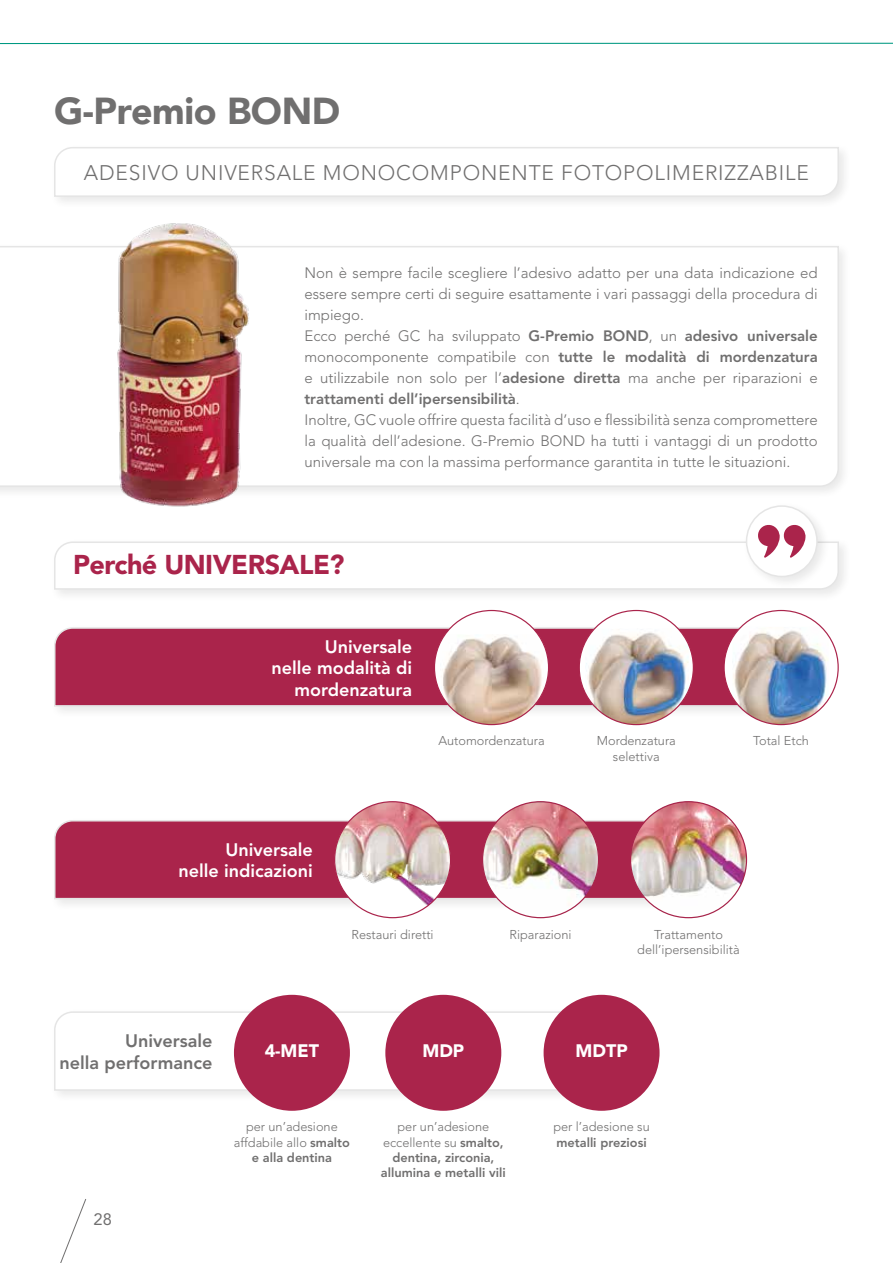
<style>
.page{position:relative;width:893px;height:1263px;background:#fff}
.page>*{position:absolute;margin:0;border:0;box-sizing:border-box;transform-origin:0 0}
.t1{font:900 37.5px "Avenir";letter-spacing:-.01em;color:#706f6f}
.t2{font:900 27px "Avenir LT Std";letter-spacing:-.02em;color:#aa244b}
.t3{font:300 21px "Avenir LT Std";letter-spacing:.04em;color:#706f6f}
.t4{font:800 18px/21.6px "Avenir LT Std";color:#fff;text-align:right}
.t5{font:800 18px/21.6px "Avenir LT Std";color:#706f6f;text-align:right}
.t6{font:900 18px "Avenir LT Std";color:#fff}
.t7{font:16.5px "Avenir LT Std";color:#706f6f}
.t8{font:300 15px/21px "Avenir LT Std";color:#706f6f}
.t9{font:300 12.75px/15.3px "Avenir LT Std";color:#706f6f;text-align:center}
.t10{font:800 12.75px/15.3px "Avenir LT Std";color:#706f6f;text-align:center}
.s1{font-weight:800}
.s2{font-weight:300}
</style>
<div class="page">
<svg style="left:0;top:42px;width:893px;height:3px"></svg>
<svg style="left:60px;top:1199px;width:27px;height:64px"></svg>
<div style="left:50px;top:537px;width:801px;height:65px;background:#f6f6f6"></div>
<div style="left:0;top:242px;width:851px;height:257px;background:#fafafa"></div>
<svg style="left:0;top:246px;width:840px;height:242px"></svg>
<div style="left:50px;top:623px;width:753px;height:96px;background:#f9f9f9"></div>
<svg style="left:54px;top:626px;width:687px;height:81px;background:#ae3155"></svg>
<div style="left:50px;top:816px;width:664px;height:95px;background:#f9f9f9"></div>
<svg style="left:54px;top:819px;width:592px;height:81px;background:#ae3055"></svg>
<div style="left:50px;top:1007px;width:579px;height:96px;background:#1d1d1b;opacity:.1"></div>
<svg style="left:53px;top:1011px;width:508px;height:80px"></svg>
<img style="left:335px;top:802px;width:116px;height:110px">
<img style="left:483px;top:802px;width:115px;height:116px">
<img style="left:630px;top:802px;width:116px;height:116px;border-radius:57px">
<div style="left:434px;top:610px;width:115px;height:115px;background:#fff;border-radius:50%"></div>
<img style="left:440px;top:634px;width:106px;height:90px">
<div style="left:579px;top:610px;width:114px;height:115px;background:#fff;border-radius:50%"></div>
<img style="left:585px;top:629px;width:104px;height:95px">
<div style="left:724px;top:610px;width:114px;height:115px;background:#fff;border-radius:50%"></div>
<img style="left:732px;top:627px;width:97px;height:98px">
<div style="left:234px;top:995px;width:116px;height:116px;background:#aa244b;border-radius:50%"></div>
<div style="left:385px;top:995px;width:116px;height:116px;background:#aa244b;border-radius:50%"></div>
<div style="left:544px;top:995px;width:116px;height:116px;background:#aa244b;border-radius:50%"></div>
<img style="left:99px;top:223px;width:160px;height:284px">
<div style="left:50px;top:143px;width:801px;height:66px;background:#fafafa"></div>
<svg style="left:54px;top:147px;width:786px;height:51px"></svg>
<svg style="left:54px;top:524px;width:785px;height:66px"></svg>
<h1 class="t1" style="left:54px;top:78px;width:288px">G-Premio BOND</h1>
<h3 class="t3" style="left:84px;top:160px;width:727px">ADESIVO UNIVERSALE MONOCOMPONENTE FOTOPOLIMERIZZABILE</h3>
<p class="t8" style="left:304px;top:262px;width:515px">Non è sempre facile scegliere l’adesivo adatto per una data indicazione ed essere sempre certi di seguire esattamente i vari passaggi della procedura di impiego.<br>Ecco perché GC ha sviluppato <span class="s1">G-Premio BOND</span>, un <span class="s1">adesivo universale </span>monocomponente compatibile con <span class="s1">tutte le modalità di mordenzatura </span>e utilizzabile non solo per l’<span class="s1">adesione diretta</span> ma anche per riparazioni e <span class="s1">trattamenti dell’ipersensibilità</span>.<br>Inoltre, GC vuole offrire questa facilità d’uso e flessibilità senza compromettere la qualità dell’adesione. G-Premio BOND ha tutti i vantaggi di un prodotto universale ma con la massima performance garantita in tutte le situazioni.</p>
<h2 class="t2" style="left:73px;top:548px;width:273px">Perché UNIVERSALE?</h2>
<p class="t4" style="left:271px;top:636px;width:142px">Universale<br>nelle modalità di mordenzatura</p>
<p class="t9" style="left:438px;top:733px;width:108px">Automordenzatura</p>
<p class="t9" style="left:597px;top:733px;width:81px">Mordenzatura selettiva</p>
<p class="t9" style="left:753px;top:733px;width:57px">Total Etch</p>
<p class="t4" style="left:179px;top:839px;width:136px">Universale<br>nelle indicazioni</p>
<p class="t9" style="left:351px;top:927px;width:84px">Restauri diretti</p>
<p class="t9" style="left:509px;top:927px;width:64px">Riparazioni</p>
<p class="t9" style="left:637px;top:927px;width:104px">Trattamento dell’ipersensibilità</p>
<p class="t5" style="left:60px;top:1030px;width:154px">Universale<br>nella performance</p>
<p class="t7" style="left:94px;top:1210px;width:20px">28</p>
<p class="t6" style="left:265px;top:1040px;width:56px">4-MET</p>
<p class="t9" style="left:234px;top:1119px;width:117px">per un’adesione affdabile allo <span class="s1">smalto e alla dentina</span></p>
<p class="t6" style="left:422px;top:1040px;width:43px">MDP</p>
<p class="t10" style="left:381px;top:1119px;width:126px"><span class="s2">per un’adesione eccellente su</span> smalto, dentina, zirconia, allumina e metalli vili</p>
<p class="t6" style="left:575px;top:1040px;width:54px">MDTP</p>
<p class="t9" style="left:553px;top:1119px;width:98px">per l’adesione su</p>
<p class="t10" style="left:556px;top:1134px;width:92px">metalli preziosi</p>
</div>
